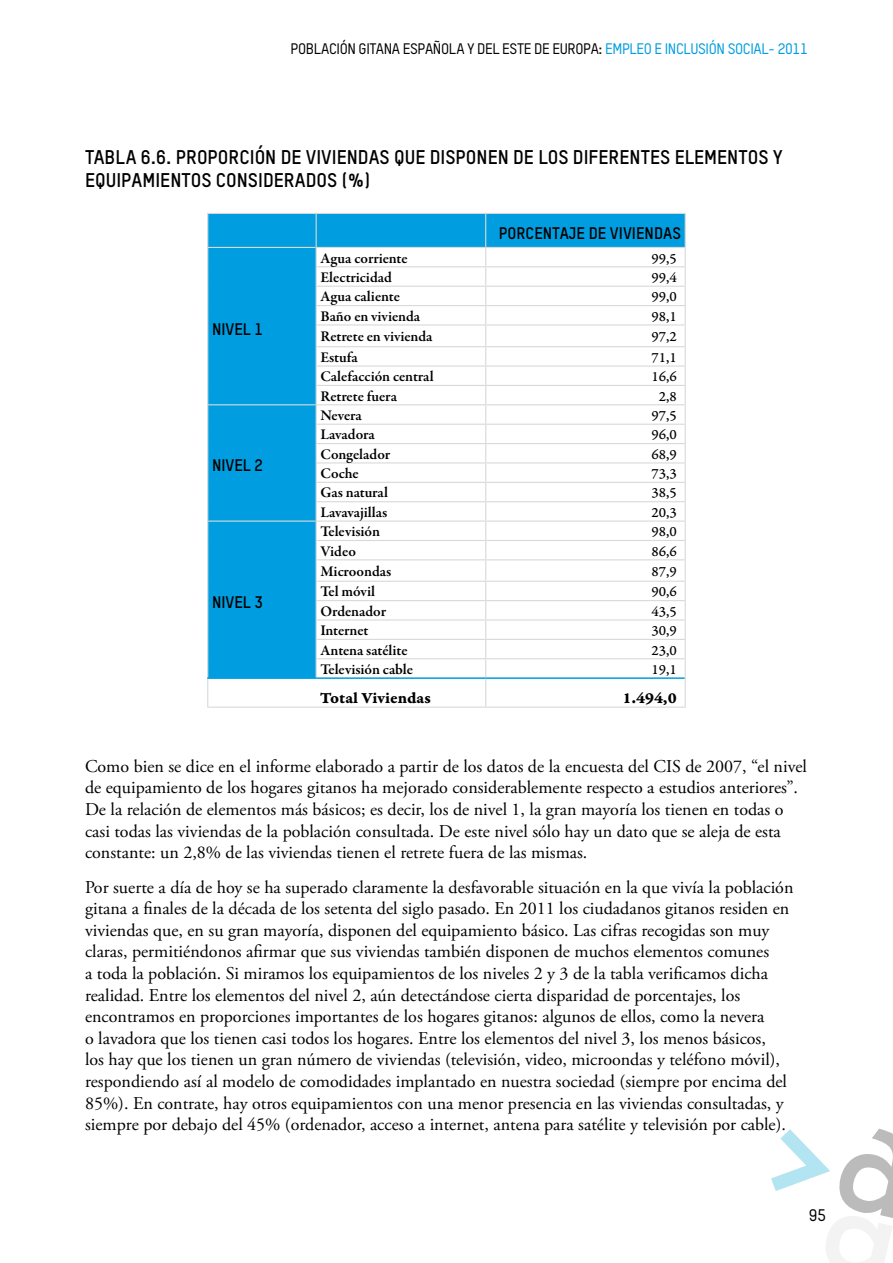
<style>
.page{position:relative;width:893px;height:1263px;background:#fff}
.page>*{position:absolute;margin:0;border:0;box-sizing:border-box;transform-origin:0 0}
.t1{font:700 19.5px "TSTAR";color:#000}
.t2{font:18px/21.6px "Adobe Garamond Pro";color:#000}
.t3{font:700 16.5px "TSTAR";color:#000}
.t4{font:16.5px "Garamond Premr Pro Bd Capt";color:#000}
.t5{font:500 16.5px "TSTAR";color:#000}
.t6{font:600 15px "Garamond Premr Pro";color:#000}
.t7{font:15px "Garamond Premr Pro Capt";color:#000}
.t8{font:500 15px "TSTAR";letter-spacing:-.025em;color:#000}
.s1{color:#009ee0}
</style>
<div class="page">
<svg style="left:771px;top:1129px;width:122px;height:134px"></svg>
<svg style="left:208px;top:214px;width:477px;height:463px"></svg>
<hr style="left:316px;top:214px;width:1px;height:33px;background:#d9d9d9">
<hr style="left:317px;top:266px;width:169px;height:1px;background:#d9d9d9">
<hr style="left:486px;top:266px;width:200px;height:1px;background:#d9d9d9">
<hr style="left:317px;top:286px;width:169px;height:1px;background:#d9d9d9">
<hr style="left:486px;top:286px;width:200px;height:1px;background:#d9d9d9">
<hr style="left:317px;top:305px;width:169px;height:1px;background:#d9d9d9">
<hr style="left:486px;top:305px;width:200px;height:1px;background:#d9d9d9">
<hr style="left:317px;top:324px;width:169px;height:1px;background:#d9d9d9">
<hr style="left:486px;top:324px;width:200px;height:1px;background:#d9d9d9">
<hr style="left:317px;top:346px;width:169px;height:1px;background:#d9d9d9">
<hr style="left:486px;top:346px;width:200px;height:1px;background:#d9d9d9">
<hr style="left:317px;top:365px;width:169px;height:2px;background:#d9d9d9">
<hr style="left:486px;top:365px;width:200px;height:2px;background:#d9d9d9">
<hr style="left:317px;top:385px;width:169px;height:1px;background:#d9d9d9">
<hr style="left:486px;top:385px;width:200px;height:1px;background:#d9d9d9">
<hr style="left:207px;top:404px;width:109px;height:1px;background:#d9d9d9">
<hr style="left:317px;top:404px;width:169px;height:1px;background:#d9d9d9">
<hr style="left:486px;top:404px;width:200px;height:1px;background:#d9d9d9">
<hr style="left:317px;top:424px;width:169px;height:1px;background:#d9d9d9">
<hr style="left:486px;top:424px;width:200px;height:1px;background:#d9d9d9">
<hr style="left:317px;top:443px;width:169px;height:1px;background:#d9d9d9">
<hr style="left:486px;top:443px;width:200px;height:1px;background:#d9d9d9">
<hr style="left:317px;top:462px;width:169px;height:1px;background:#d9d9d9">
<hr style="left:486px;top:462px;width:200px;height:1px;background:#d9d9d9">
<hr style="left:317px;top:482px;width:169px;height:1px;background:#d9d9d9">
<hr style="left:486px;top:482px;width:200px;height:1px;background:#d9d9d9">
<hr style="left:317px;top:501px;width:169px;height:1px;background:#d9d9d9">
<hr style="left:486px;top:501px;width:200px;height:1px;background:#d9d9d9">
<hr style="left:207px;top:520px;width:109px;height:2px;background:#d9d9d9">
<hr style="left:486px;top:520px;width:200px;height:2px;background:#d9d9d9">
<hr style="left:317px;top:540px;width:169px;height:1px;background:#d9d9d9">
<hr style="left:486px;top:540px;width:200px;height:1px;background:#d9d9d9">
<hr style="left:317px;top:559px;width:169px;height:1px;background:#d9d9d9">
<hr style="left:486px;top:559px;width:200px;height:1px;background:#d9d9d9">
<hr style="left:317px;top:581px;width:169px;height:1px;background:#d9d9d9">
<hr style="left:486px;top:581px;width:200px;height:1px;background:#d9d9d9">
<hr style="left:317px;top:600px;width:169px;height:1px;background:#d9d9d9">
<hr style="left:486px;top:600px;width:200px;height:1px;background:#d9d9d9">
<hr style="left:317px;top:619px;width:169px;height:1px;background:#d9d9d9">
<hr style="left:486px;top:619px;width:200px;height:1px;background:#d9d9d9">
<hr style="left:317px;top:639px;width:169px;height:1px;background:#d9d9d9">
<hr style="left:486px;top:639px;width:200px;height:1px;background:#d9d9d9">
<hr style="left:317px;top:658px;width:169px;height:1px;background:#d9d9d9">
<hr style="left:486px;top:658px;width:200px;height:1px;background:#d9d9d9">
<hr style="left:485px;top:214px;width:1px;height:33px;background:#d9d9d9">
<hr style="left:207px;top:213px;width:109px;height:1px;background:#d9d9d9">
<hr style="left:207px;top:214px;width:1px;height:33px;background:#d9d9d9">
<hr style="left:316px;top:213px;width:170px;height:1px;background:#d9d9d9">
<hr style="left:486px;top:213px;width:200px;height:1px;background:#d9d9d9">
<hr style="left:685px;top:214px;width:1px;height:33px;background:#d9d9d9">
<hr style="left:207px;top:247px;width:109px;height:1px;background:#d9d9d9">
<hr style="left:485px;top:247px;width:201px;height:1px;background:#d9d9d9">
<hr style="left:316px;top:247px;width:169px;height:1px;background:#d9d9d9">
<hr style="left:317px;top:520px;width:169px;height:2px;background:#d9d9d9">
<svg style="left:485px;top:248px;width:1px;height:458px"></svg>
<svg style="left:316px;top:248px;width:1px;height:429px"></svg>
<hr style="left:207px;top:677px;width:109px;height:2px;background:#009ee0">
<svg style="left:207px;top:248px;width:1px;height:458px"></svg>
<svg style="left:685px;top:248px;width:1px;height:458px"></svg>
<hr style="left:207px;top:706px;width:109px;height:2px;background:#d9d9d9">
<hr style="left:316px;top:706px;width:170px;height:2px;background:#d9d9d9">
<hr style="left:486px;top:706px;width:200px;height:2px;background:#d9d9d9">
<hr style="left:316px;top:677px;width:170px;height:2px;background:#009ee0">
<hr style="left:486px;top:677px;width:199px;height:2px;background:#009ee0">
<p class="t8" style="left:290px;top:40px;width:519px">POBLACIÓN GITANA ESPAÑOLA Y DEL ESTE DE EUROPA: <span class="s1">EMPLEO E INCLUSIÓN SOCIAL- 2011</span></p>
<p class="t1" style="left:85px;top:145px;width:21px">TABLA</p>
<p class="t1" style="left:141px;top:145px;width:56px">6.6. PROPORCIÓN</p>
<p class="t1" style="left:281px;top:145px;width:36px">DE VIVIENDAS</p>
<p class="t1" style="left:394px;top:145px;width:47px">QUE DISPONEN</p>
<p class="t1" style="left:513px;top:145px;width:36px">DE LOS</p>
<p class="t1" style="left:573px;top:145px;width:37px">DIFERENTES</p>
<p class="t1" style="left:675px;top:145px;width:12px">ELEMENTOS</p>
<p class="t1" style="left:773px;top:145px;width:10px">Y</p>
<p class="t1" style="left:85px;top:168px;width:32px">EQUIPAMIENTOS</p>
<p class="t1" style="left:216px;top:168px;width:11px">CONSIDERADOS</p>
<p class="t1" style="left:342px;top:168px;width:30px">(%)</p>
<p class="t3" style="left:499px;top:223px;width:19px">PORCENTAJE</p>
<p class="t3" style="left:589px;top:223px;width:31px">DE VIVIENDAS</p>
<p class="t3" style="left:212px;top:318px;width:18px">NIVEL</p>
<p class="t3" style="left:255px;top:318px;width:10px">1</p>
<p class="t3" style="left:212px;top:455px;width:18px">NIVEL</p>
<p class="t3" style="left:255px;top:455px;width:10px">2</p>
<p class="t3" style="left:212px;top:592px;width:18px">NIVEL</p>
<p class="t3" style="left:255px;top:592px;width:10px">3</p>
<p class="t6" style="left:320px;top:249px;width:89px">Agua corriente</p>
<p class="t7" style="left:651px;top:249px;width:27px">99,5</p>
<p class="t6" style="left:320px;top:268px;width:73px">Electricidad</p>
<p class="t7" style="left:651px;top:269px;width:27px">99,4</p>
<p class="t6" style="left:320px;top:287px;width:81px">Agua caliente</p>
<p class="t7" style="left:651px;top:288px;width:27px">99,0</p>
<p class="t6" style="left:320px;top:307px;width:101px">Baño en vivienda</p>
<p class="t7" style="left:651px;top:307px;width:27px">98,1</p>
<p class="t6" style="left:320px;top:327px;width:114px">Retrete en vivienda</p>
<p class="t7" style="left:651px;top:328px;width:27px">97,2</p>
<p class="t6" style="left:320px;top:348px;width:39px">Estufa</p>
<p class="t7" style="left:651px;top:348px;width:27px">71,1</p>
<p class="t6" style="left:320px;top:367px;width:115px">Calefacción central</p>
<p class="t7" style="left:651px;top:368px;width:27px">16,6</p>
<p class="t6" style="left:320px;top:387px;width:78px">Retrete fuera</p>
<p class="t7" style="left:659px;top:387px;width:19px">2,8</p>
<p class="t6" style="left:320px;top:406px;width:43px">Nevera</p>
<p class="t7" style="left:651px;top:406px;width:27px">97,5</p>
<p class="t6" style="left:320px;top:425px;width:56px">Lavadora</p>
<p class="t7" style="left:651px;top:426px;width:27px">96,0</p>
<p class="t6" style="left:320px;top:445px;width:71px">Congelador</p>
<p class="t7" style="left:651px;top:445px;width:27px">68,9</p>
<p class="t6" style="left:320px;top:464px;width:40px">Coche</p>
<p class="t7" style="left:651px;top:465px;width:27px">73,3</p>
<p class="t6" style="left:320px;top:484px;width:69px">Gas natural</p>
<p class="t7" style="left:651px;top:484px;width:27px">38,5</p>
<p class="t6" style="left:320px;top:503px;width:68px">Lavavajillas</p>
<p class="t7" style="left:651px;top:503px;width:27px">20,3</p>
<p class="t6" style="left:320px;top:522px;width:61px">Televisión</p>
<p class="t7" style="left:651px;top:523px;width:27px">98,0</p>
<p class="t6" style="left:320px;top:542px;width:37px">Video</p>
<p class="t7" style="left:651px;top:542px;width:27px">86,6</p>
<p class="t6" style="left:320px;top:562px;width:72px">Microondas</p>
<p class="t7" style="left:651px;top:563px;width:27px">87,9</p>
<p class="t6" style="left:320px;top:582px;width:56px">Tel móvil</p>
<p class="t7" style="left:651px;top:583px;width:27px">90,6</p>
<p class="t6" style="left:320px;top:602px;width:67px">Ordenador</p>
<p class="t7" style="left:651px;top:602px;width:27px">43,5</p>
<p class="t6" style="left:320px;top:621px;width:50px">Internet</p>
<p class="t7" style="left:651px;top:622px;width:27px">30,9</p>
<p class="t6" style="left:320px;top:641px;width:89px">Antena satélite</p>
<p class="t7" style="left:651px;top:641px;width:27px">23,0</p>
<p class="t6" style="left:320px;top:660px;width:94px">Televisión cable</p>
<p class="t7" style="left:651px;top:660px;width:27px">19,1</p>
<p class="t4" style="left:320px;top:688px;width:112px">Total Viviendas</p>
<p class="t4" style="left:622px;top:688px;width:56px">1.494,0</p>
<p class="t2" style="left:85px;top:756px;width:723px">Como bien se dice en el informe elaborado a partir de los datos de la encuesta del CIS de 2007, “el nivel de equipamiento de los hogares gitanos ha mejorado considerablemente respecto a estudios anteriores”.<br>De la relación de elementos más básicos; es decir, los de nivel 1, la gran mayoría los tienen en todas o casi todas las viviendas de la población consultada. De este nivel sólo hay un dato que se aleja de esta constante: un 2,8% de las viviendas tienen el retrete fuera de las mismas.</p>
<p class="t2" style="left:85px;top:877px;width:710px">Por suerte a día de hoy se ha superado claramente la desfavorable situación en la que vivía la población gitana a finales de la década de los setenta del siglo pasado. En 2011 los ciudadanos gitanos residen en viviendas que, en su gran mayoría, disponen del equipamiento básico. Las cifras recogidas son muy claras, permitiéndonos afirmar que sus viviendas también disponen de muchos elementos comunes<br>a toda la población. Si miramos los equipamientos de los niveles 2 y 3 de la tabla verificamos dicha realidad. Entre los elementos del nivel 2, aún detectándose cierta disparidad de porcentajes, los encontramos en proporciones importantes de los hogares gitanos: algunos de ellos, como la nevera<br>o lavadora que los tienen casi todos los hogares. Entre los elementos del nivel 3, los menos básicos,<br>los hay que los tienen un gran número de viviendas (televisión, video, microondas y teléfono móvil), respondiendo así al modelo de comodidades implantado en nuestra sociedad (siempre por encima del 85%). En contrate, hay otros equipamientos con una menor presencia en las viviendas consultadas, y siempre por debajo del 45% (ordenador, acceso a internet, antena para satélite y televisión por cable).</p>
<p class="t5" style="left:809px;top:1205px;width:19px">95</p>
</div>
